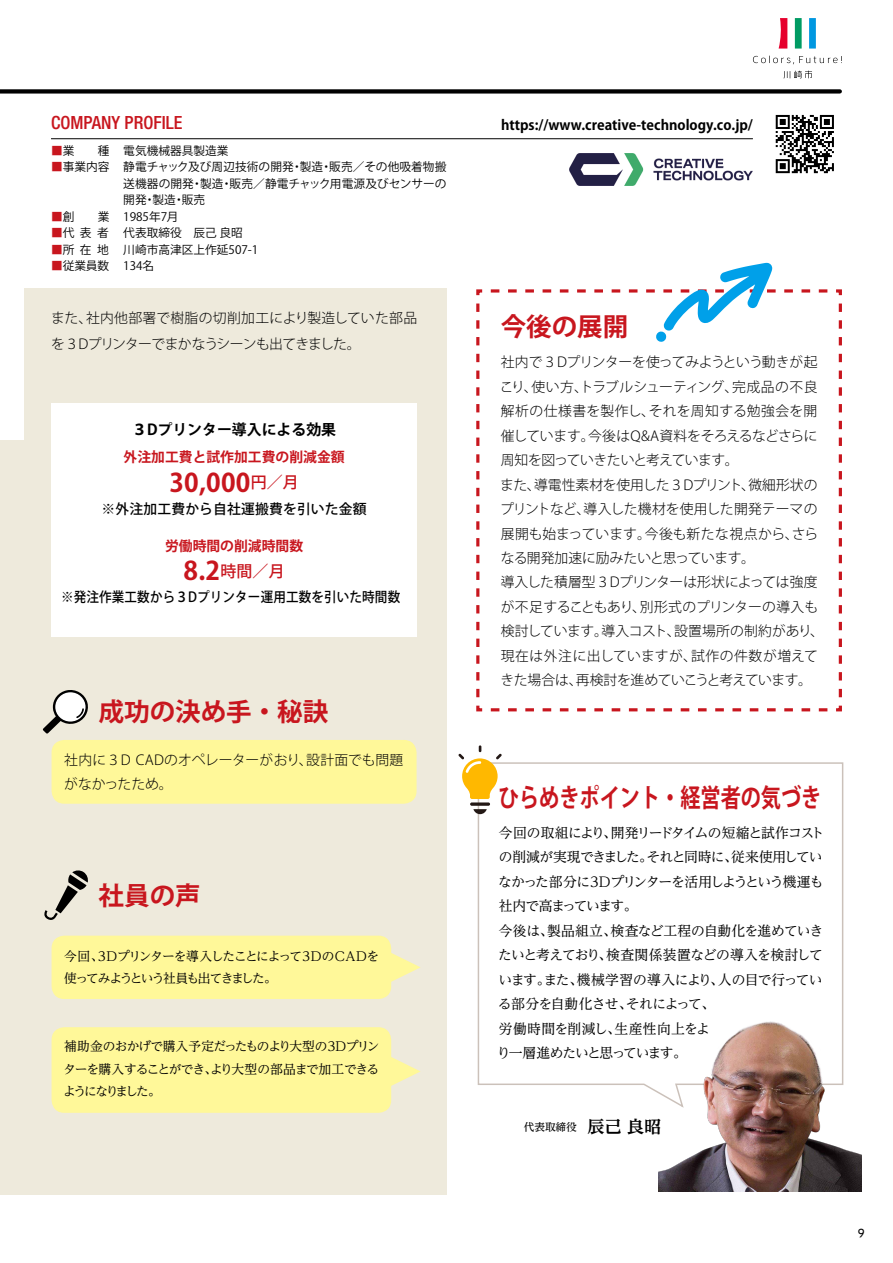
<style>
.page{position:relative;width:893px;height:1263px;background:#fff}
.page>*{position:absolute;margin:0;border:0;box-sizing:border-box;transform-origin:0 0}
.t1{font:700 25.5px "Koz Go Pr 6 N";color:#c8161e}
.t2{font:700 25.5px "Koz Go Pr 6 N";color:#c8161e;scale:.79 1}
.t3{font:18px "Helvetica Neue Medium 3";color:#c8161e}
.t4{font:500 15.9px "Koz Go Pr 6 N";color:#c8161e}
.t5{font:700 14.85px "Koz Go Pr 6 N";color:#000}
.t6{font:300 13.8px/24.5px "Koz Go Pr 6 N";letter-spacing:-.005em;color:#000}
.t7{font:13.8px/24.5px "UD Reimin Pro";letter-spacing:-.06em;color:#000}
.t8{font:300 13.8px/25.5px "Koz Go Pr 6 N";letter-spacing:-.03em;color:#000}
.t9{font:700 13.8px "Koz Go Pr 6 N";color:#000}
.t10{font:500 13.8px "Koz Go Pr 6 N";letter-spacing:.01em;color:#000;scale:.91 1}
.t11{font:700 13.8px "Koz Go Pr 6 N";color:#c8161e}
.t12{font:500 13.8px "Koz Go Pr 6 N";letter-spacing:.01em;color:#000}
.t13{font:12.75px/22.4px "UD Reimin Pro";letter-spacing:-.115em;color:#000}
.t14{font:12.75px "OCR B";color:#000}
.t15{font:11.7px/16.5px "Koz Go Pr 6 N";color:#000;text-align:justify}
.t16{font:500 10.65px "UD Reimin Pro";color:#000}
.s1{color:#c8161e}
.s2{font-weight:500;font-size:15.9px}
.s3{font-weight:700;font-size:25.5px}
.s4{font-weight:700;font-size:16.95px}
</style>
<div class="page">
<svg style="left:476px;top:289px;width:366px;height:423px"></svg>
<div style="left:0;top:440px;width:446px;height:755px;background:#eeeadc"></div>
<div style="left:24px;top:289px;width:422px;height:379px;background:#eeeadc"></div>
<div style="left:809px;top:18px;width:7px;height:31px;background:#0097e0"></div>
<svg style="left:779px;top:18px;width:8px;height:31px"></svg>
<div style="left:795px;top:18px;width:7px;height:31px;background:#009b63"></div>
<svg style="left:753px;top:56px;width:89px;height:8px"></svg>
<svg style="left:784px;top:71px;width:28px;height:7px"></svg>
<div style="left:0;top:89px;width:840px;height:5px;background:#000"></div>
<svg style="left:44px;top:870px;width:44px;height:50px"></svg>
<hr style="left:51px;top:138px;width:702px;height:1px;background:#000">
<svg style="left:776px;top:115px;width:58px;height:58px"></svg>
<img style="left:569px;top:153px;width:184px;height:32px">
<div style="left:51px;top:403px;width:366px;height:234px;background:#fff"></div>
<svg style="left:477px;top:762px;width:367px;height:332px"></svg>
<img style="left:659px;top:1020px;width:202px;height:172px">
<svg style="left:470px;top:802px;width:20px;height:4px"></svg>
<svg style="left:473px;top:809px;width:14px;height:5px"></svg>
<svg style="left:458px;top:745px;width:44px;height:54px"></svg>
<svg style="left:486px;top:263px;width:341px;height:79px"></svg>
<div style="left:52px;top:740px;width:365px;height:64px;background:#fff899;border-radius:13px"></div>
<svg style="left:43px;top:690px;width:45px;height:44px"></svg>
<div style="left:52px;top:936px;width:339px;height:63px;background:#fff899;border-radius:13px"></div>
<svg style="left:391px;top:951px;width:30px;height:33px"></svg>
<div style="left:52px;top:1027px;width:339px;height:86px;background:#fff899;border-radius:13px"></div>
<svg style="left:391px;top:1055px;width:30px;height:33px"></svg>
<h2 class="t3" style="left:51px;top:115px;width:133px">COMPANY PROFILE</h2>
<p class="t9" style="left:501px;top:117px;width:253px">https://www.creative-technology.co.jp/</p>
<p class="t15" style="left:51px;top:143px;width:179px"><span class="s1">■</span>業　　種 電気機械器具製造業</p>
<p class="t15" style="left:123px;top:159px;width:325px;text-indent:-72px"><span class="s1">■</span>事業内容 静電チャック及び周辺技術の開発・製造・販売／その他吸着物搬送機器の開発・製造・販売／静電チャック用電源及びセンサーの開発・製造・販売</p>
<p class="t15" style="left:51px;top:208px;width:129px"><span class="s1">■</span>創　　業 1985年7月</p>
<p class="t15" style="left:51px;top:225px;width:193px"><span class="s1">■</span>代表者 代表取締役　辰己 良昭</p>
<p class="t15" style="left:51px;top:241px;width:209px"><span class="s1">■</span>所在地 川崎市高津区上作延507-1</p>
<p class="t15" style="left:51px;top:258px;width:105px"><span class="s1">■</span>従業員数 134名</p>
<p class="t8" style="left:51px;top:306px;width:368px">また、社内他部署で樹脂の切削加工により製造していた部品を３Dプリンターでまかなうシーンも出てきました。</p>
<p class="t5" style="left:132px;top:421px;width:205px">３Dプリンター導入による効果</p>
<p class="t11" style="left:124px;top:449px;width:223px">外注加工費と試作加工費の削減金額</p>
<h1 class="t1" style="left:169px;top:468px;width:131px">30,000<span class="s2">円／月</span></h1>
<p class="t12" style="left:102px;top:501px;width:267px">※外注加工費から自社運搬費を引いた金額</p>
<p class="t11" style="left:165px;top:538px;width:140px">労働時間の削減時間数</p>
<p class="t4" style="left:184px;top:562px;width:103px"><span class="s3">8.2</span>時間／月</p>
<p class="t10" style="left:61px;top:589px;width:374px">※発注作業工数から３Dプリンター運用工数を引いた時間数</p>
<h1 class="t1" style="left:99px;top:698px;width:231px">成功の決め手・秘訣</h1>
<p class="t6" style="left:64px;top:748px;width:340px">社内に３D CADのオペレーターがおり、設計面でも問題がなかったため。</p>
<h1 class="t1" style="left:99px;top:881px;width:104px">社員の声</h1>
<p class="t13" style="left:64px;top:945px;width:317px">今回、３Ｄプリンターを導入したことによって３ＤのＣＡＤを使ってみようという社員も出てきました。</p>
<p class="t13" style="left:63px;top:1035px;width:318px;text-align:justify">補助金のおかげで購入予定だったものより大型の３Ｄプリンターを購入することができ、より大型の部品まで加工できるようになりました。</p>
<h1 class="t1" style="left:501px;top:313px;width:129px">今後の展開</h1>
<p class="t6" style="left:500px;top:350px;width:326px">社内で３Dプリンターを使ってみようという動きが起こり、使い方、トラブルシューティング、完成品の不良解析の仕様書を製作し、それを周知する勉強会を開催しています。今後はQ&amp;A資料をそろえるなどさらに周知を図っていきたいと考えています。<br>また、導電性素材を使用した３Dプリント、微細形状のプリントなど､導入した機材を使用した開発テーマの展開も始まっています。今後も新たな視点から､さらなる開発加速に励みたいと思っています。<br>導入した積層型３Dプリンターは形状によっては強度が不足することもあり、別形式のプリンターの導入も検討しています。導入コスト、設置場所の制約があり、現在は外注に出していますが、試作の件数が増えてきた場合は、再検討を進めていこうと考えています。</p>
<h1 class="t2" style="left:499px;top:783px;width:410px">ひらめきポイント・経営者の気づき</h1>
<p class="t7" style="left:497px;top:820px;width:329px">今回の取組により、開発リードタイムの短縮と試作コストの削減が実現できました。それと同時に、従来使用していなかった部分に３Dプリンターを活用しようという機運も社内で高まっています。<br>今後は、製品組立、検査など工程の自動化を進めていきたいと考えており、検査関係装置などの導入を検討しています。また、機械学習の導入により、人の目で行っている部分を自動化させ、それによって、<br>労働時間を削減し、生産性向上をよ<br>り一層進めたいと思っています。</p>
<p class="t16" style="left:524px;top:1118px;width:139px">代表取締役　<span class="s4">辰己 良昭</span></p>
<p class="t14" style="left:858px;top:1227px;width:8px">9</p>
</div>
